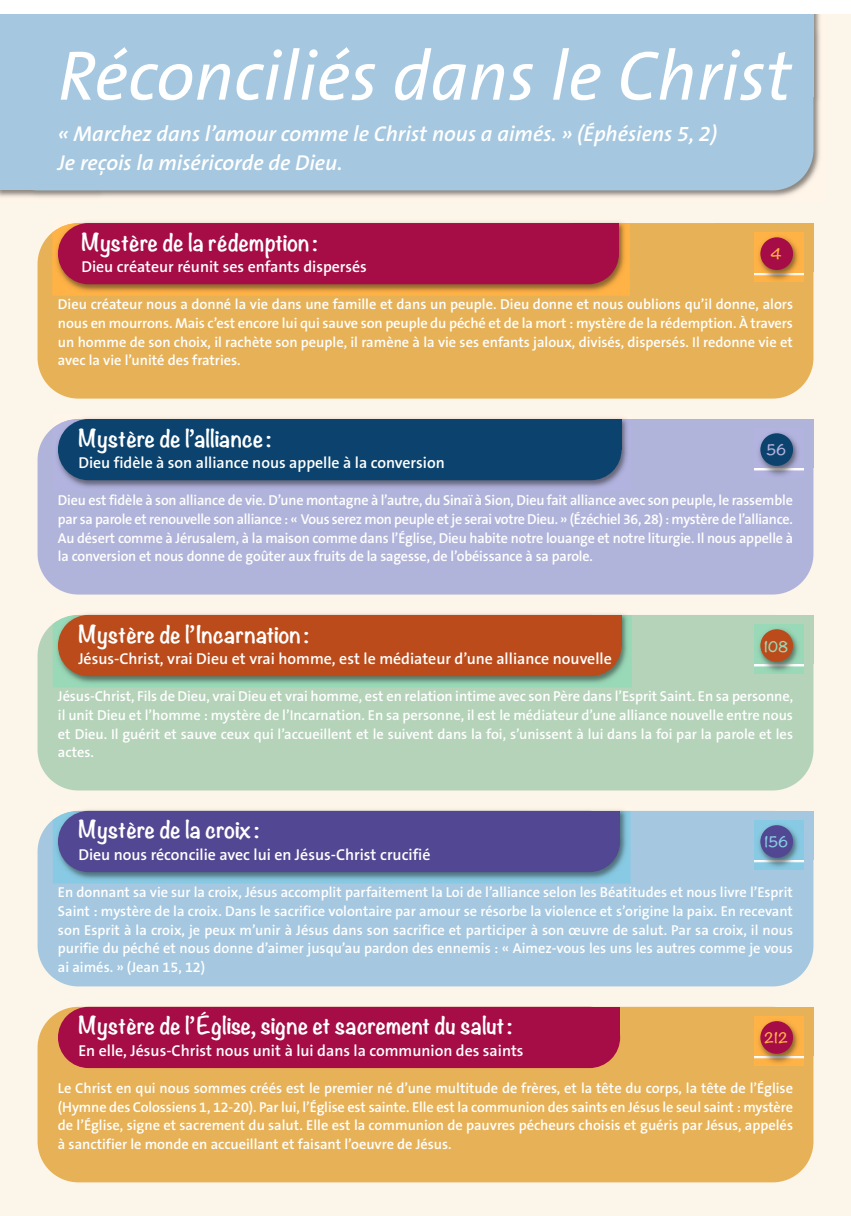
<style>
.page{position:relative;width:851px;height:1216px;background:#fff}
.page>*{position:absolute;margin:0;border:0;box-sizing:border-box;transform-origin:0 0}
.t1{font:italic 70.65px "The Sans B5 Plain";color:#fff}
.t2{font:700 21.6px "Noteworthy";color:#fff}
.t3{font:italic 600 21.6px/28.8px "The Sans B6";color:#fff}
.t4{font:600 15.75px "The Sans B6";color:#fff}
.t5{font:600 14.4px/18.7px "The Sans B6";color:#fff;text-align:justify}
.t6{font:700 13.05px "Noteworthy";color:#ffb245}
.t7{font:700 13.05px "Noteworthy";color:#99d9b8}
.t8{font:700 13.05px "Noteworthy";color:#88cae3}
.t9{font:700 13.05px "Noteworthy";color:#b2b3de}
</style>
<div class="page">
<div style="left:0;top:15px;width:851px;height:1201px;background:#fcf5e9"></div>
<img style="left:0;top:15px;width:820px;height:183px">
<div style="left:38px;top:223px;width:775px;height:176px;background:#e7b257"></div>
<div style="left:715px;top:223px;width:98px;height:49px;background:#e7b257"></div>
<div style="left:38px;top:419px;width:775px;height:175px;background:#b1b4da"></div>
<div style="left:715px;top:419px;width:98px;height:49px;background:#b1b4da"></div>
<img style="left:52px;top:223px;width:578px;height:73px">
<div style="left:58px;top:223px;width:561px;height:61px;background:#a60c45"></div>
<div style="left:38px;top:615px;width:775px;height:175px;background:#b4d3b9"></div>
<div style="left:715px;top:615px;width:98px;height:49px;background:#b4d3b9"></div>
<div style="left:38px;top:811px;width:775px;height:175px;background:#a5c8e0"></div>
<div style="left:715px;top:811px;width:98px;height:49px;background:#a5c8e0"></div>
<div style="left:38px;top:1007px;width:775px;height:175px;background:#e7b257"></div>
<div style="left:715px;top:1007px;width:98px;height:49px;background:#e7b257"></div>
<div style="left:99px;top:15px;width:714px;height:175px;background:#a5c8e0"></div>
<div style="left:711px;top:15px;width:102px;height:81px;background:#a5c8e0"></div>
<div style="left:0;top:15px;width:99px;height:175px;background:#a5c8e0"></div>
<div style="left:572px;top:223px;width:47px;height:31px;background:#a60c45"></div>
<img style="left:53px;top:419px;width:579px;height:73px">
<div style="left:58px;top:419px;width:563px;height:61px;background:#0b436e"></div>
<div style="left:574px;top:419px;width:47px;height:31px;background:#0b436e"></div>
<img style="left:53px;top:615px;width:579px;height:73px">
<div style="left:58px;top:615px;width:563px;height:61px;background:#bb4b1a"></div>
<div style="left:574px;top:615px;width:47px;height:31px;background:#bb4b1a"></div>
<img style="left:53px;top:811px;width:577px;height:72px">
<div style="left:58px;top:811px;width:562px;height:61px;background:#524792"></div>
<div style="left:573px;top:811px;width:47px;height:30px;background:#524792"></div>
<div style="left:58px;top:1007px;width:562px;height:61px;background:#a60c45"></div>
<div style="left:582px;top:1007px;width:38px;height:30px;background:#a60c45"></div>
<img style="left:754px;top:232px;width:49px;height:49px">
<svg style="left:760px;top:237px;width:33px;height:33px"></svg>
<img style="left:754px;top:440px;width:49px;height:37px">
<svg style="left:760px;top:433px;width:33px;height:33px"></svg>
<img style="left:754px;top:624px;width:49px;height:49px">
<svg style="left:760px;top:629px;width:33px;height:33px"></svg>
<img style="left:754px;top:820px;width:49px;height:49px">
<svg style="left:760px;top:825px;width:33px;height:33px"></svg>
<img style="left:754px;top:1016px;width:49px;height:49px">
<svg style="left:760px;top:1021px;width:33px;height:33px"></svg>
<h1 class="t1" style="left:58px;top:38px;width:735px">Réconciliés dans le Christ</h1>
<h2 class="t3" style="left:58px;top:120px;width:660px">« Marchez dans l’amour comme le Christ nous a aimés. » (Éphésiens 5, 2)<br>Je reçois la miséricorde de Dieu.</h2>
<h2 class="t2" style="left:81px;top:223px;width:238px">Mystère de la rédemption:</h2>
<p class="t4" style="left:81px;top:258px;width:287px">Dieu créateur réunit ses enfants dispersés</p>
<p class="t5" style="left:58px;top:295px;width:736px">Dieu créateur nous a donné la vie dans une famille et dans un peuple. Dieu donne et nous oublions qu’il donne, alors nous en mourrons. Mais c’est encore lui qui sauve son peuple du péché et de la mort : mystère de la rédemption. À travers un homme de son choix, il rachète son peuple, il ramène à la vie ses enfants jaloux, divisés, dispersés. Il redonne vie et avec la vie l’unité des fratries.</p>
<p class="t6" style="left:770px;top:242px;width:13px">4</p>
<h2 class="t2" style="left:78px;top:419px;width:194px">Mystère de l’alliance :</h2>
<p class="t4" style="left:78px;top:454px;width:368px">Dieu fidèle à son alliance nous appelle à la conversion</p>
<p class="t9" style="left:766px;top:438px;width:21px">56</p>
<p class="t5" style="left:58px;top:491px;width:736px">Dieu est fidèle à son alliance de vie. D’une montagne à l’autre, du Sinaï à Sion, Dieu fait alliance avec son peuple, le rassemble par sa parole et renouvelle son alliance : « Vous serez mon peuple et je serai votre Dieu. » (Ézéchiel 36, 28) : mystère de l’alliance.<br>Au désert comme à Jérusalem, à la maison comme dans l’Église, Dieu habite notre louange et notre liturgie. Il nous appelle à la conversion et nous donne de goûter aux fruits de la sagesse, de l’obéissance à sa parole.</p>
<h2 class="t2" style="left:78px;top:615px;width:232px">Mystère de l’Incarnation:</h2>
<p class="t4" style="left:78px;top:650px;width:535px">Jésus-Christ, vrai Dieu et vrai homme, est le médiateur d’une alliance nouvelle</p>
<h2 class="t2" style="left:171px;top:615px;width:68px">u salut:</h2>
<p class="t5" style="left:78px;top:650px;width:219px">Dieu rachète et conduit son peuple</p>
<p class="t7" style="left:764px;top:635px;width:26px">108</p>
<p class="t5" style="left:58px;top:687px;width:736px">Jésus-Christ, Fils de Dieu, vrai Dieu et vrai homme, est en relation intime avec son Père dans l’Esprit Saint. En sa personne, il unit Dieu et l’homme : mystère de l’Incarnation. En sa personne, il est le médiateur d’une alliance nouvelle entre nous et Dieu. Il guérit et sauve ceux qui l’accueillent et le suivent dans la foi, s’unissent à lui dans la foi par la parole et les actes.</p>
<h2 class="t2" style="left:78px;top:811px;width:183px">Mystère de la croix:</h2>
<p class="t4" style="left:78px;top:846px;width:353px">Dieu nous réconcilie avec lui en Jésus-Christ crucifié</p>
<h2 class="t2" style="left:171px;top:811px;width:68px">u salut:</h2>
<p class="t5" style="left:78px;top:846px;width:219px">Dieu rachète et conduit son peuple</p>
<p class="t8" style="left:764px;top:831px;width:25px">156</p>
<p class="t5" style="left:58px;top:883px;width:736px">En donnant sa vie sur la croix, Jésus accomplit parfaitement la Loi de l’alliance selon les Béatitudes et nous livre l’Esprit Saint : mystère de la croix. Dans le sacrifice volontaire par amour se résorbe la violence et s’origine la paix. En recevant son Esprit à la croix, je peux m’unir à Jésus dans son sacrifice et participer à son œuvre de salut. Par sa croix, il nous purifie du péché et nous donne d’aimer jusqu’au pardon des ennemis : « Aimez-vous les uns les autres comme je vous ai aimés. » (Jean 15, 12)</p>
<h2 class="t2" style="left:78px;top:1007px;width:436px">Mystère de l’Église, signe et sacrement du salut:</h2>
<p class="t4" style="left:78px;top:1042px;width:447px">En elle, Jésus-Christ nous unit à lui dans la communion des saints</p>
<p class="t6" style="left:764px;top:1026px;width:25px">212</p>
<p class="t5" style="left:58px;top:1079px;width:736px">Le Christ en qui nous sommes créés est le premier né d’une multitude de frères, et la tête du corps, la tête de l’Église (Hymne des Colossiens 1, 12-20). Par lui, l’Église est sainte. Elle est la communion des saints en Jésus le seul saint : mystère de l’Église, signe et sacrement du salut. Elle est la communion de pauvres pécheurs choisis et guéris par Jésus, appelés à sanctifier le monde en accueillant et faisant l’oeuvre de Jésus.</p>
</div>
